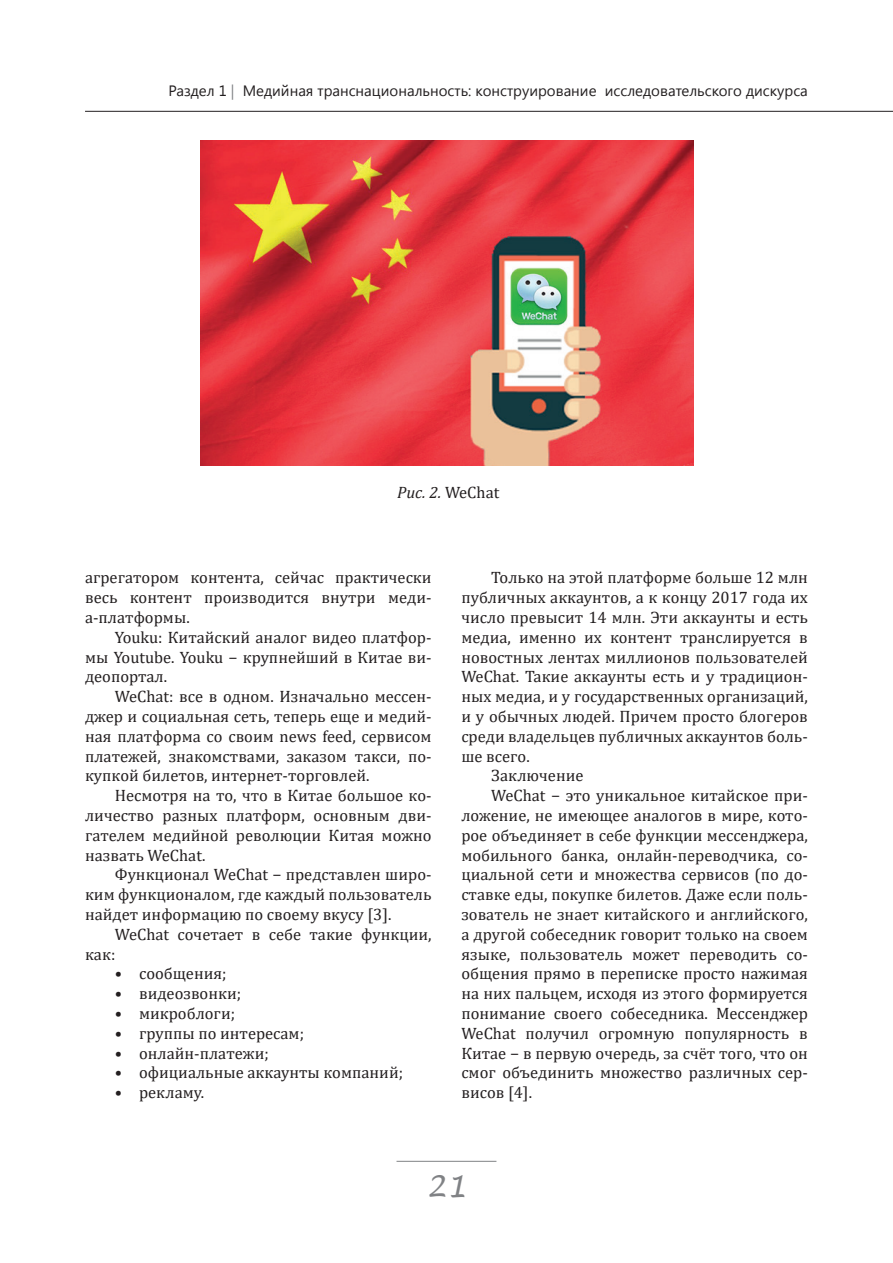
<style>
.page{position:relative;width:893px;height:1263px;background:#fff}
.page>*{position:absolute;margin:0;border:0;box-sizing:border-box;transform-origin:0 0}
.t1{font:italic 30px "Lucida Handwriting";color:#808285}
.t2{font:16.5px/19.8px "Cambria";color:#231f20;text-align:justify}
.t3{font:italic 16.5px "Cambria";color:#231f20}
.t4{font:15px "Segoe UI";color:#231f20}
.s1{color:#808285}
.s2{font-style:normal}
</style>
<div class="page">
<hr style="left:396px;top:1161px;width:100px;height:1px;background:#808285">
<hr style="left:85px;top:111px;width:808px;height:1px;background:#231f20">
<img style="left:201px;top:140px;width:492px;height:326px">
<p class="t4" style="left:168px;top:80px;width:641px">Раздел 1 <span class="s1">|</span> Медийная транснациональность: конструирование исследовательского дискурса</p>
<p class="t3" style="left:397px;top:481px;width:104px">Рис. 2. <span class="s2">WeChat</span></p>
<p class="t2" style="left:85px;top:568px;width:348px">агрегатором контента, сейчас практически весь контент производится внутри меди&shy;а-платформы.</p>
<p class="t2" style="left:85px;top:627px;width:348px;text-indent:30px">Youku: Китайский аналог видео платфор&shy;мы Youtube. Youku − крупнейший в Китае ви&shy;деопортал.</p>
<p class="t2" style="left:85px;top:687px;width:348px;text-indent:30px">WeChat: все в одном. Изначально мессен&shy;джер и социальная сеть, теперь еще и медий&shy;ная платформа со своим news feed, сервисом платежей, знакомствами, заказом такси, по&shy;купкой билетов, интернет-торговлей.</p>
<p class="t2" style="left:85px;top:786px;width:348px;text-indent:30px">Несмотря на то, что в Китае большое ко&shy;личество разных платформ, основным дви&shy;гателем медийной революции Китая можно назвать WeChat.</p>
<p class="t2" style="left:85px;top:865px;width:348px;text-indent:30px">Функционал WeChat − представлен широ&shy;ким функционалом, где каждый пользователь найдет информацию по своему вкусу [3].</p>
<p class="t2" style="left:85px;top:924px;width:348px;text-indent:30px">WeChat сочетает в себе такие функции, как:</p>
<p class="t2" style="left:115px;top:964px;width:113px">• сообщения;</p>
<p class="t2" style="left:115px;top:984px;width:128px">• видеозвонки;</p>
<p class="t2" style="left:115px;top:1003px;width:122px">• микроблоги;</p>
<p class="t2" style="left:115px;top:1023px;width:191px">• группы по интересам;</p>
<p class="t2" style="left:115px;top:1043px;width:155px">• онлайн-платежи;</p>
<p class="t2" style="left:115px;top:1063px;width:290px">• официальные аккаунты компаний;</p>
<p class="t2" style="left:115px;top:1083px;width:91px">• рекламу.</p>
<p class="t2" style="left:491px;top:568px;width:318px">Только на этой платформе больше 12 млн</p>
<p class="t2" style="left:461px;top:588px;width:348px">публичных аккаунтов, а к концу 2017 года их</p>
<p class="t2" style="left:461px;top:607px;width:348px">число превысит 14 млн. Эти аккаунты и есть</p>
<p class="t2" style="left:461px;top:627px;width:348px">медиа, именно их контент транслируется в</p>
<p class="t2" style="left:461px;top:647px;width:348px">новостных лентах миллионов пользователей</p>
<p class="t2" style="left:461px;top:667px;width:348px">WeChat. Такие аккаунты есть и у традицион-</p>
<p class="t2" style="left:461px;top:687px;width:348px">ных медиа, и у государственных организаций,</p>
<p class="t2" style="left:461px;top:706px;width:348px">и у обычных людей. Причем просто блогеров</p>
<p class="t2" style="left:461px;top:726px;width:348px">среди владельцев публичных аккаунтов боль-</p>
<p class="t2" style="left:461px;top:746px;width:70px">ше всего.</p>
<p class="t2" style="left:491px;top:766px;width:94px">Заключение</p>
<p class="t2" style="left:491px;top:786px;width:318px">WeChat − это уникальное китайское при-</p>
<p class="t2" style="left:461px;top:805px;width:348px">ложение, не имеющее аналогов в мире, кото-</p>
<p class="t2" style="left:461px;top:825px;width:348px">рое объединяет в себе функции мессенджера,</p>
<p class="t2" style="left:461px;top:845px;width:348px">мобильного банка, онлайн-переводчика, со-</p>
<p class="t2" style="left:461px;top:865px;width:348px">циальной сети и множества сервисов (по до-</p>
<p class="t2" style="left:461px;top:885px;width:348px">ставке еды, покупке билетов. Даже если поль-</p>
<p class="t2" style="left:461px;top:904px;width:348px">зователь не знает китайского и английского,</p>
<p class="t2" style="left:461px;top:924px;width:348px">а другой собеседник говорит только на своем</p>
<p class="t2" style="left:461px;top:944px;width:348px">языке, пользователь может переводить со-</p>
<p class="t2" style="left:461px;top:964px;width:348px">общения прямо в переписке просто нажимая</p>
<p class="t2" style="left:461px;top:984px;width:348px">на них пальцем, исходя из этого формируется</p>
<p class="t2" style="left:461px;top:1003px;width:348px">понимание своего собеседника. Мессенджер</p>
<p class="t2" style="left:461px;top:1023px;width:348px">WeChat получил огромную популярность в</p>
<p class="t2" style="left:461px;top:1043px;width:348px">Китае − в первую очередь, за счёт того, что он</p>
<p class="t2" style="left:461px;top:1063px;width:348px">смог объединить множество различных сер-</p>
<p class="t2" style="left:461px;top:1083px;width:72px">висов [4].</p>
<h1 class="t1" style="left:426px;top:1168px;width:42px">21</h1>
</div>
